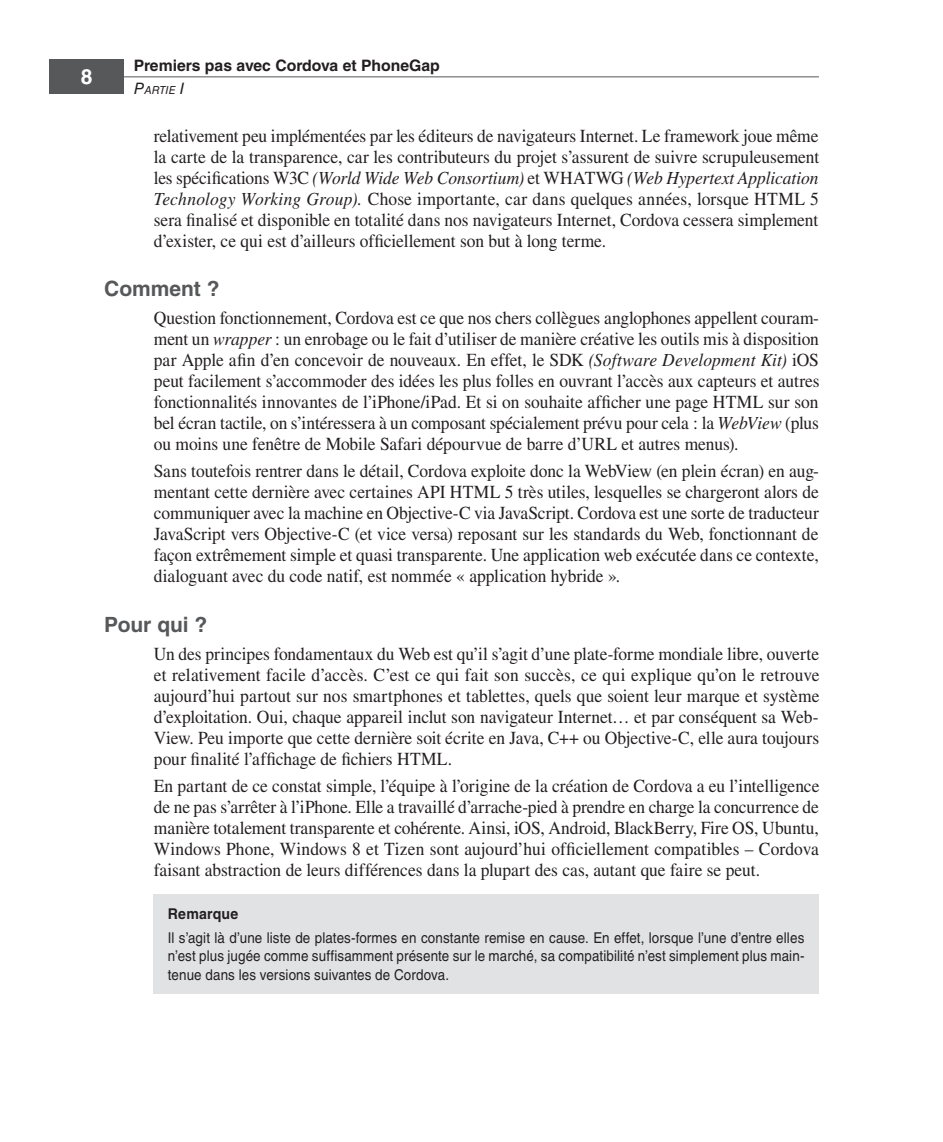
<style>
.page{position:relative;width:943px;height:1142px;background:#fff}
.page>*{position:absolute;margin:0;border:0;box-sizing:border-box;transform-origin:0 0}
.t1{font:700 21px "Helvetica LT Std";letter-spacing:-.005em;color:#57585a}
.t2{font:700 21px "Helvetica LT Std";color:#fff}
.t3{font:18.38px/21px "Times LT Std";color:#231f20;text-align:justify;scale:.95 1}
.t4{font:700 15.75px "Helvetica LT Std";color:#231f20}
.t5{font:14.88px/18.4px "Helvetica LT Std";letter-spacing:.01em;color:#231f20;text-align:justify;scale:.9 1}
.t6{font:700 14.88px "Helvetica LT Std";letter-spacing:.015em;color:#231f20;scale:.95 1}
.t7{font:italic 11.03px "Helvetica LT Std";color:#231f20}
.s1{font-size:15.75px}
.s2{font-style:italic}
</style>
<div class="page">
<div style="left:50px;top:60px;width:74px;height:34px;background:#57585a"></div>
<hr style="left:124px;top:77px;width:694px;height:1px;background:#57585a">
<div style="left:154px;top:894px;width:664px;height:99px;background:#e1e2e4"></div>
<p class="t2" style="left:81px;top:64px;width:13px">8</p>
<p class="t4" style="left:134px;top:56px;width:307px">Premiers pas avec Cordova et PhoneGap</p>
<p class="t7" style="left:134px;top:84px;width:52px"><span class="s1">P</span>ARTIE <span class="s1">I</span></p>
<p class="t3" style="left:154px;top:125px;width:702px">relativement peu implémentées par les éditeurs de navigateurs Internet. Le framework joue même la carte de la transparence, car les contributeurs du projet s’assurent de suivre scrupuleusement les spécifications W3C <span class="s2">(World Wide Web Consortium)</span> et WHATWG <span class="s2">(Web Hypertext Application Technology Working Group).</span> Chose importante, car dans quelques années, lorsque HTML 5 sera finalisé et disponible en totalité dans nos navigateurs Internet, Cordova cessera simplement d’exister, ce qui est d’ailleurs officiellement son but à long terme.</p>
<p class="t1" style="left:104px;top:276px;width:117px">Comment ?</p>
<p class="t3" style="left:154px;top:307px;width:702px">Question fonctionnement, Cordova est ce que nos chers collègues anglophones appellent couram&shy;ment un <span class="s2">wrapper</span> : un enrobage ou le fait d’utiliser de manière créative les outils mis à disposition par Apple afin d’en concevoir de nouveaux. En effet, le SDK <span class="s2">(Software Development Kit)</span> iOS peut facilement s’accommoder des idées les plus folles en ouvrant l’accès aux capteurs et autres fonctionnalités innovantes de l’iPhone/iPad. Et si on souhaite afficher une page HTML sur son bel écran tactile, on s’intéressera à un composant spécialement prévu pour cela : la <span class="s2">WebView</span> (plus ou moins une fenêtre de Mobile Safari dépourvue de barre d’URL et autres menus).</p>
<p class="t3" style="left:154px;top:461px;width:701px">Sans toutefois rentrer dans le détail, Cordova exploite donc la WebView (en plein écran) en aug&shy;mentant cette dernière avec certaines API HTML 5 très utiles, lesquelles se chargeront alors de communiquer avec la machine en Objective-C via JavaScript. Cordova est une sorte de traducteur JavaScript vers Objective-C (et vice versa) reposant sur les standards du Web, fonctionnant de façon extrêmement simple et quasi transparente. Une application web exécutée dans ce contexte, dialoguant avec du code natif, est nommée « application hybride ».</p>
<p class="t1" style="left:104px;top:611px;width:105px">Pour qui ?</p>
<p class="t3" style="left:154px;top:643px;width:702px">Un des principes fondamentaux du Web est qu’il s’agit d’une plate-forme mondiale libre, ouverte et relativement facile d’accès. C’est ce qui fait son succès, ce qui explique qu’on le retrouve aujourd’hui partout sur nos smartphones et tablettes, quels que soient leur marque et système d’exploitation. Oui, chaque appareil inclut son navigateur Internet… et par conséquent sa Web-View. Peu importe que cette dernière soit écrite en Java, C++ ou Objective-C, elle aura toujours pour finalité l’affichage de fichiers HTML.</p>
<p class="t3" style="left:154px;top:775px;width:702px">En partant de ce constat simple, l’équipe à l’origine de la création de Cordova a eu l’intelligence de ne pas s’arrêter à l’iPhone. Elle a travaillé d’arrache-pied à prendre en charge la concurrence de manière totalement transparente et cohérente. Ainsi, iOS, Android, BlackBerry, Fire OS, Ubuntu, Windows Phone, Windows 8 et Tizen sont aujourd’hui officiellement compatibles – Cordova faisant abstraction de leurs différences dans la plupart des cas, autant que faire se peut.</p>
<p class="t6" style="left:168px;top:905px;width:76px">Remarque</p>
<p class="t5" style="left:168px;top:928px;width:709px">Il s’agit là d’une liste de plates-formes en constante remise en cause. En effet, lorsque l’une d’entre elles n’est plus jugée comme suffisamment présente sur le marché, sa compatibilité n’est simplement plus main&shy;tenue dans les versions suivantes de Cordova.</p>
</div>
